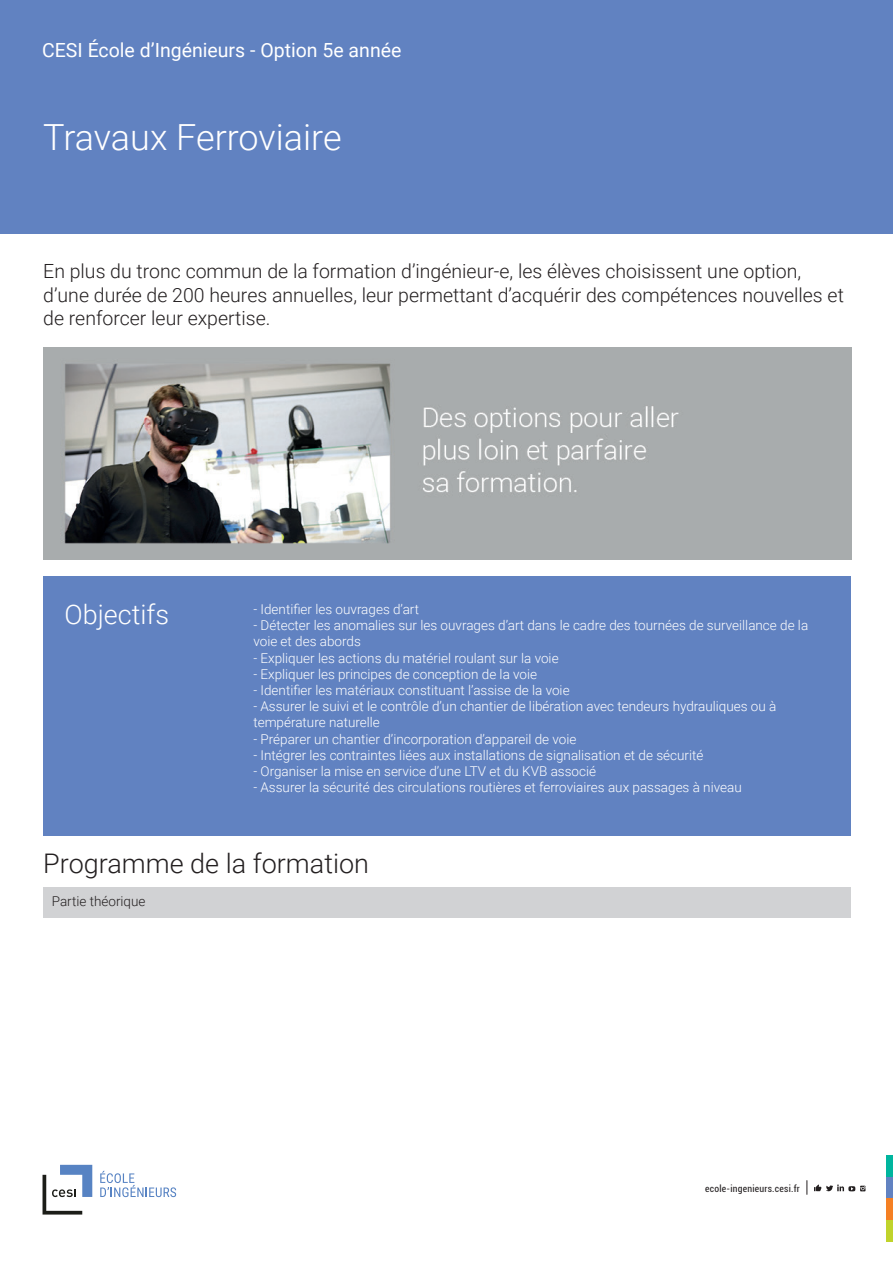
<style>
.page{position:relative;width:893px;height:1263px;background:#fff}
.page>*{position:absolute;margin:0;border:0;box-sizing:border-box;transform-origin:0 0}
.t1{font:300 36px "Roboto";letter-spacing:-.005em;color:#fff}
.t2{font:300 27px "Roboto";color:#231f20}
.t3{font:300 27px "Roboto";color:#fff}
.t4{font:300 19.5px/23.4px "Roboto";color:#231f20}
.t5{font:19.5px "Roboto";color:#fff}
.t6{font:300 13.5px/16.2px "Roboto";color:#fff}
.t7{font:300 13.5px "Roboto";color:#231f20}
.t8{font:condensed 9.6px "Roboto";letter-spacing:.025em;color:#231f20}
</style>
<div class="page">
<div style="left:1px;top:0;width:892px;height:234px;background:#6182c1"></div>
<div style="left:43px;top:887px;width:808px;height:31px;background:#d1d2d4"></div>
<img style="left:43px;top:347px;width:808px;height:213px">
<div style="left:43px;top:577px;width:808px;height:259px;background:#6182c1"></div>
<div style="left:886px;top:1220px;width:7px;height:21px;background:#c0d32b"></div>
<div style="left:886px;top:1198px;width:7px;height:22px;background:#f58023"></div>
<div style="left:886px;top:1176px;width:7px;height:22px;background:#6182c1"></div>
<div style="left:886px;top:1155px;width:7px;height:21px;background:#00b59e"></div>
<svg style="left:807px;top:1180px;width:1px;height:14px"></svg>
<svg style="left:814px;top:1184px;width:51px;height:7px"></svg>
<svg style="left:43px;top:1165px;width:49px;height:49px"></svg>
<svg style="left:100px;top:1171px;width:76px;height:26px"></svg>
<h3 class="t5" style="left:42px;top:37px;width:361px">CESI École d’Ingénieurs - Option 5e année</h3>
<h1 class="t1" style="left:43px;top:112px;width:300px">Travaux Ferroviaire</h1>
<h3 class="t4" style="left:43px;top:259px;width:802px">En plus du tronc commun de la formation d’ingénieur-e, les élèves choisissent une option, d’une durée de 200 heures annuelles, leur permettant d’acquérir des compétences nouvelles et de renforcer leur expertise.</h3>
<h2 class="t3" style="left:65px;top:596px;width:106px">Objectifs</h2>
<p class="t6" style="left:253px;top:601px;width:167px">- Identifier les ouvrages d’art</p>
<p class="t6" style="left:253px;top:617px;width:556px">- Détecter les anomalies sur les ouvrages d’art dans le cadre des tournées de surveillance de la voie et des abords</p>
<p class="t6" style="left:253px;top:649px;width:307px">- Expliquer les actions du matériel roulant sur la voie</p>
<p class="t6" style="left:253px;top:665px;width:285px">- Expliquer les principes de conception de la voie</p>
<p class="t6" style="left:253px;top:682px;width:318px">- Identifier les matériaux constituant l’assise de la voie</p>
<p class="t6" style="left:253px;top:698px;width:524px">- Assurer le suivi et le contrôle d’un chantier de libération avec tendeurs hydrauliques ou à température naturelle</p>
<p class="t6" style="left:253px;top:730px;width:325px">- Préparer un chantier d’incorporation d’appareil de voie</p>
<p class="t6" style="left:253px;top:746px;width:451px">- Intégrer les contraintes liées aux installations de signalisation et de sécurité</p>
<p class="t6" style="left:253px;top:763px;width:344px">- Organiser la mise en service d’une LTV et du KVB associé</p>
<p class="t6" style="left:253px;top:779px;width:490px">- Assurer la sécurité des circulations routières et ferroviaires aux passages à niveau</p>
<h2 class="t2" style="left:43px;top:844px;width:327px">Programme de la formation</h2>
<p class="t7" style="left:52px;top:892px;width:95px">Partie théorique</p>
<p class="t8" style="left:705px;top:1182px;width:96px">ecole-ingenieurs.cesi.fr</p>
</div>
